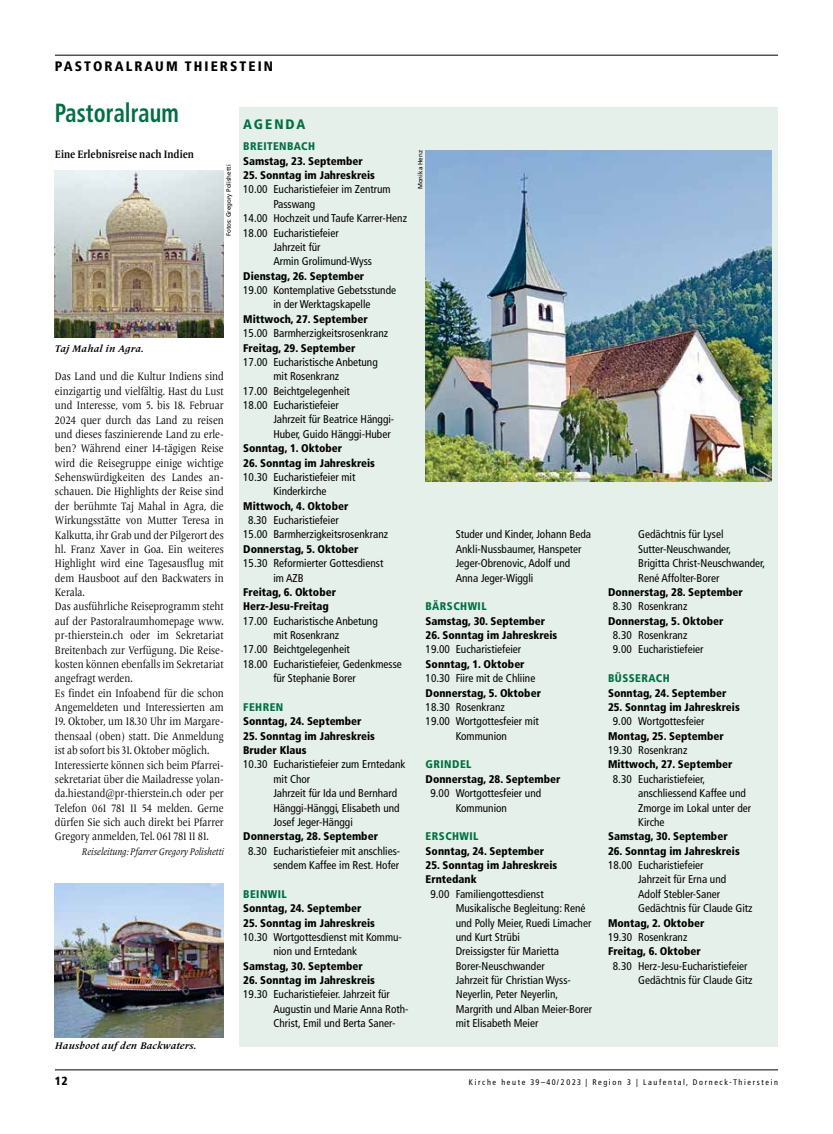
<style>
.page{position:relative;width:833px;height:1134px;background:#fff}
.page>*{position:absolute;margin:0;border:0;box-sizing:border-box;transform-origin:0 0}
.t1{font:700 condensed 26.25px "Frutiger LT Pro";letter-spacing:.005em;color:#006f41;scale:.85 1}
.t2{font:900 condensed 13.75px "Frutiger LT Pro";letter-spacing:.15em;color:#000}
.t3{font:900 condensed 13.75px "Frutiger LT Pro";letter-spacing:.15em;color:#006f41}
.t4{font:900 condensed 11.88px "Frutiger LT Pro";color:#000}
.t5{font:condensed 11.25px/14.4px "Frutiger LT Pro";color:#000}
.t6{font:11.25px/14.4px "Frutiger Serif LT Pro";color:#000;scale:.85 1}
.t7{font:700 11.25px "Frutiger Serif LT Pro";color:#000;scale:.85 1}
.t8{font:900 condensed 11.12px/14.4px "Frutiger LT Pro";color:#000}
.t9{font:900 condensed 11.12px "Frutiger LT Pro";letter-spacing:.04em;color:#006f41}
.t10{font:italic 700 10px "Frutiger Serif LT Pro";letter-spacing:.025em;color:#000}
.t11{font:italic 10px "Frutiger Serif LT Pro";color:#000;scale:.85 1}
.t12{font:condensed 8.12px "Frutiger LT Pro";letter-spacing:.2em;color:#000}
.t13{font:6.25px "Frutiger LT Pro";color:#000}
</style>
<div class="page">
<hr style="left:55px;top:1070px;width:723px;height:1px;background:#000">
<hr style="left:55px;top:55px;width:723px;height:1px;background:#000">
<div style="left:240px;top:107px;width:538px;height:940px;background:#e6f0ea"></div>
<img style="left:55px;top:883px;width:169px;height:154px">
<img style="left:425px;top:150px;width:346px;height:331px">
<img style="left:55px;top:170px;width:169px;height:167px">
<p class="t2" style="left:55px;top:58px;width:220px">PASTORALRAUM THIERSTEIN</p>
<h1 class="t1" style="left:55px;top:97px;width:147px">Pastoralraum</h1>
<p class="t7" style="left:55px;top:147px;width:165px">Eine Erlebnisreise nach Indien</p>
<p class="t13" style="left:225px;top:236px;width:73px;rotate:-90deg">Fotos: Gregory Polishetti</p>
<p class="t10" style="left:55px;top:342px;width:90px">Taj Mahal in Agra.</p>
<p class="t6" style="left:55px;top:370px;width:200px">Das Land und die Kultur Indiens sind einzigartig und vielfältig. Hast du Lust und Interesse, vom 5. bis 18. Februar 2024 quer durch das Land zu reisen und dieses faszinierende Land zu erle&shy;ben? Während einer 14-tägigen Reise wird die Reisegruppe einige wichtige Sehenswürdigkeiten des Landes an&shy;schauen. Die Highlights der Reise sind der berühmte Taj Mahal in Agra, die Wirkungsstätte von Mutter Teresa in Kalkutta, ihr Grab und der Pilgerort des hl. Franz Xaver in Goa. Ein weiteres Highlight wird eine Tagesausflug mit dem Hausboot auf den Backwaters in Kerala.<br>Das ausführliche Reiseprogramm steht auf der Pastoralraumhomepage www. pr-thierstein.ch oder im Sekretariat Breitenbach zur Verfügung. Die Reise&shy;kosten können ebenfalls im Sekretariat angefragt werden.<br>Es findet ein Infoabend für die schon Angemeldeten und Interessierten am</p>
<p class="t6" style="left:55px;top:715px;width:200px">19. Oktober, um 18.30 Uhr im Margare&shy;thensaal (oben) statt. Die Anmeldung ist ab sofort bis 31. Oktober möglich.<br>Interessierte können sich beim Pfarrei&shy;sekretariat über die Mailadresse yolan&shy;da.hiestand@pr-thierstein.ch oder per Telefon 061 781 11 54 melden. Gerne dürfen Sie sich auch direkt bei Pfarrer Gregory anmelden, Tel. 061 781 11 81.</p>
<p class="t11" style="left:82px;top:845px;width:168px">Reiseleitung: Pfarrer Gregory Polishetti</p>
<p class="t10" style="left:55px;top:1039px;width:143px">Hausboot auf den Backwaters.</p>
<p class="t3" style="left:243px;top:116px;width:64px">AGENDA</p>
<p class="t9" style="left:243px;top:140px;width:73px">BREITENBACH</p>
<p class="t8" style="left:243px;top:154px;width:121px">Samstag, 23. September</p>
<p class="t8" style="left:243px;top:168px;width:133px">25. Sonntag im Jahreskreis</p>
<p class="t5" style="left:243px;top:182px;width:149px">10.00 Eucharistiefeier im Zentrum</p>
<p class="t5" style="left:273px;top:197px;width:43px">Passwang</p>
<p class="t5" style="left:243px;top:211px;width:165px">14.00 Hochzeit und Taufe Karrer-Henz</p>
<p class="t5" style="left:243px;top:225px;width:97px">18.00 Eucharistiefeier</p>
<p class="t5" style="left:273px;top:240px;width:49px">Jahrzeit für</p>
<p class="t5" style="left:273px;top:254px;width:100px">Armin Grolimund-Wyss</p>
<p class="t8" style="left:243px;top:269px;width:123px">Dienstag, 26. September</p>
<p class="t5" style="left:243px;top:283px;width:154px;text-align:center">19.00 Kontemplative Gebetsstunde in der Werktagskapelle</p>
<p class="t8" style="left:243px;top:312px;width:126px">Mittwoch, 27. September</p>
<p class="t5" style="left:243px;top:326px;width:146px">15.00 Barmherzigkeitsrosenkranz</p>
<p class="t8" style="left:243px;top:340px;width:114px">Freitag, 29. September</p>
<p class="t5" style="left:243px;top:355px;width:136px">17.00 Eucharistische Anbetung</p>
<p class="t5" style="left:273px;top:369px;width:67px">mit Rosenkranz</p>
<p class="t5" style="left:243px;top:384px;width:108px">17.00 Beichtgelegenheit</p>
<p class="t5" style="left:243px;top:398px;width:97px">18.00 Eucharistiefeier</p>
<p class="t5" style="left:273px;top:412px;width:122px">Jahrzeit für Beatrice Hänggi-</p>
<p class="t5" style="left:273px;top:427px;width:119px">Huber, Guido Hänggi-Huber</p>
<p class="t8" style="left:243px;top:441px;width:100px">Sonntag, 1. Oktober</p>
<p class="t8" style="left:243px;top:455px;width:133px">26. Sonntag im Jahreskreis</p>
<p class="t5" style="left:243px;top:470px;width:114px;text-align:center">10.30 Eucharistiefeier mit<br>Kinderkirche</p>
<p class="t8" style="left:243px;top:499px;width:107px">Mittwoch, 4. Oktober</p>
<p class="t5" style="left:243px;top:513px;width:146px;text-indent:5px">8.30 Eucharistiefeier<br>15.00 Barmherzigkeitsrosenkranz</p>
<p class="t8" style="left:243px;top:542px;width:117px">Donnerstag, 5. Oktober</p>
<p class="t5" style="left:273px;top:556px;width:111px;text-indent:-30px">15.30 Reformierter Gottesdienst im AZB</p>
<p class="t8" style="left:243px;top:585px;width:94px">Freitag, 6. Oktober<br>Herz-Jesu-Freitag</p>
<p class="t5" style="left:243px;top:614px;width:136px">17.00 Eucharistische Anbetung</p>
<p class="t5" style="left:273px;top:628px;width:67px">mit Rosenkranz</p>
<p class="t5" style="left:243px;top:642px;width:108px">17.00 Beichtgelegenheit</p>
<p class="t5" style="left:243px;top:657px;width:160px">18.00 Eucharistiefeier, Gedenkmesse</p>
<p class="t5" style="left:273px;top:671px;width:84px">für Stephanie Borer</p>
<p class="t9" style="left:243px;top:700px;width:42px">FEHREN</p>
<p class="t8" style="left:243px;top:714px;width:120px">Sonntag, 24. September</p>
<p class="t8" style="left:243px;top:729px;width:133px">25. Sonntag im Jahreskreis<br>Bruder Klaus</p>
<p class="t5" style="left:273px;top:757px;width:134px;text-indent:-30px">10.30 Eucharistiefeier zum Erntedank mit Chor<br>Jahrzeit für Ida und Bernhard<br>Hänggi-Hänggi, Elisabeth und<br>Josef Jeger-Hänggi</p>
<p class="t8" style="left:243px;top:829px;width:136px">Donnerstag, 28. September</p>
<p class="t5" style="left:248px;top:844px;width:154px;text-align:right">8.30 Eucharistiefeier mit anschlies&shy;sendem Kaffee im Rest. Hofer</p>
<p class="t9" style="left:243px;top:887px;width:45px">BEINWIL</p>
<p class="t8" style="left:243px;top:901px;width:120px">Sonntag, 24. September</p>
<p class="t8" style="left:243px;top:915px;width:133px">25. Sonntag im Jahreskreis</p>
<p class="t5" style="left:273px;top:930px;width:130px;text-indent:-30px">10.30 Wortgottesdienst mit Kommu&shy;nion und Erntedank</p>
<p class="t8" style="left:243px;top:959px;width:121px">Samstag, 30. September</p>
<p class="t8" style="left:243px;top:973px;width:133px">26. Sonntag im Jahreskreis</p>
<p class="t5" style="left:273px;top:987px;width:137px;text-indent:-30px">19.30 Eucharistiefeier. Jahrzeit für<br>Augustin und Marie Anna Roth-<br>Christ, Emil und Berta Saner-</p>
<p class="t13" style="left:417px;top:189px;width:40px;rotate:-90deg">Monika Henz</p>
<p class="t5" style="left:456px;top:527px;width:137px">Studer und Kinder, Johann Beda<br>Ankli-Nussbaumer, Hanspeter<br>Jeger-Obrenovic, Adolf und<br>Anna Jeger-Wiggli</p>
<p class="t9" style="left:425px;top:600px;width:63px">BÄRSCHWIL</p>
<p class="t8" style="left:425px;top:614px;width:121px">Samstag, 30. September</p>
<p class="t8" style="left:425px;top:628px;width:133px">26. Sonntag im Jahreskreis</p>
<p class="t5" style="left:425px;top:642px;width:97px">19.00 Eucharistiefeier</p>
<p class="t8" style="left:425px;top:657px;width:100px">Sonntag, 1. Oktober</p>
<p class="t5" style="left:425px;top:671px;width:111px">10.30 Fiire mit de Chliine</p>
<p class="t8" style="left:425px;top:685px;width:117px">Donnerstag, 5. Oktober</p>
<p class="t5" style="left:425px;top:700px;width:81px">18.30 Rosenkranz</p>
<p class="t5" style="left:425px;top:714px;width:115px">19.00 Wortgottesfeier mit</p>
<p class="t5" style="left:456px;top:729px;width:53px">Kommunion</p>
<p class="t9" style="left:425px;top:758px;width:47px">GRINDEL</p>
<p class="t8" style="left:425px;top:772px;width:136px">Donnerstag, 28. September</p>
<p class="t5" style="left:456px;top:786px;width:87px;text-indent:-25px">9.00 Wortgottesfeier und<br>Kommunion</p>
<p class="t9" style="left:425px;top:830px;width:54px">ERSCHWIL</p>
<p class="t8" style="left:425px;top:844px;width:120px">Sonntag, 24. September</p>
<p class="t8" style="left:425px;top:858px;width:133px">25. Sonntag im Jahreskreis<br>Erntedank</p>
<p class="t5" style="left:456px;top:887px;width:138px;text-indent:-25px">9.00 Familiengottesdienst<br>Musikalische Begleitung: René und Polly Meier, Ruedi Limacher und Kurt Strübi<br>Dreissigster für Marietta<br>Borer-Neuschwander<br>Jahrzeit für Christian Wyss-<br>Neyerlin, Peter Neyerlin,<br>Margrith und Alban Meier-Borer mit Elisabeth Meier</p>
<p class="t5" style="left:638px;top:527px;width:129px">Gedächtnis für Lysel<br>Sutter-Neuschwander,<br>Brigitta Christ-Neuschwander,<br>René Affolter-Borer</p>
<p class="t8" style="left:608px;top:585px;width:136px">Donnerstag, 28. September</p>
<p class="t5" style="left:613px;top:599px;width:76px">8.30 Rosenkranz</p>
<p class="t8" style="left:608px;top:614px;width:117px">Donnerstag, 5. Oktober</p>
<p class="t5" style="left:613px;top:628px;width:92px">8.30 Rosenkranz<br>9.00 Eucharistiefeier</p>
<p class="t9" style="left:608px;top:672px;width:63px">BÜSSERACH</p>
<p class="t8" style="left:608px;top:685px;width:120px">Sonntag, 24. September</p>
<p class="t8" style="left:608px;top:700px;width:133px">25. Sonntag im Jahreskreis</p>
<p class="t5" style="left:613px;top:714px;width:93px">9.00 Wortgottesfeier</p>
<p class="t8" style="left:608px;top:729px;width:117px">Montag, 25. September</p>
<p class="t5" style="left:608px;top:743px;width:81px">19.30 Rosenkranz</p>
<p class="t8" style="left:608px;top:757px;width:126px">Mittwoch, 27. September</p>
<p class="t5" style="left:638px;top:772px;width:114px;text-indent:-25px">8.30 Eucharistiefeier, anschliessend Kaffee und<br>Zmorge im Lokal unter der<br>Kirche</p>
<p class="t8" style="left:608px;top:829px;width:121px">Samstag, 30. September</p>
<p class="t8" style="left:608px;top:844px;width:133px">26. Sonntag im Jahreskreis</p>
<p class="t5" style="left:638px;top:858px;width:116px;text-indent:-30px">18.00 Eucharistiefeier<br>Jahrzeit für Erna und<br>Adolf Stebler-Saner<br>Gedächtnis für Claude Gitz</p>
<p class="t8" style="left:608px;top:915px;width:98px">Montag, 2. Oktober</p>
<p class="t5" style="left:608px;top:930px;width:81px">19.30 Rosenkranz</p>
<p class="t8" style="left:608px;top:944px;width:94px">Freitag, 6. Oktober</p>
<p class="t5" style="left:638px;top:959px;width:116px;text-indent:-25px">8.30 Herz-Jesu-Eucharistiefeier<br>Gedächtnis für Claude Gitz</p>
<p class="t4" style="left:55px;top:1074px;width:14px">12</p>
<p class="t12" style="left:469px;top:1077px;width:310px">Kirche heute 39–40/2023 | Region 3 | Laufental, Dorneck-Thierstein</p>
</div>
